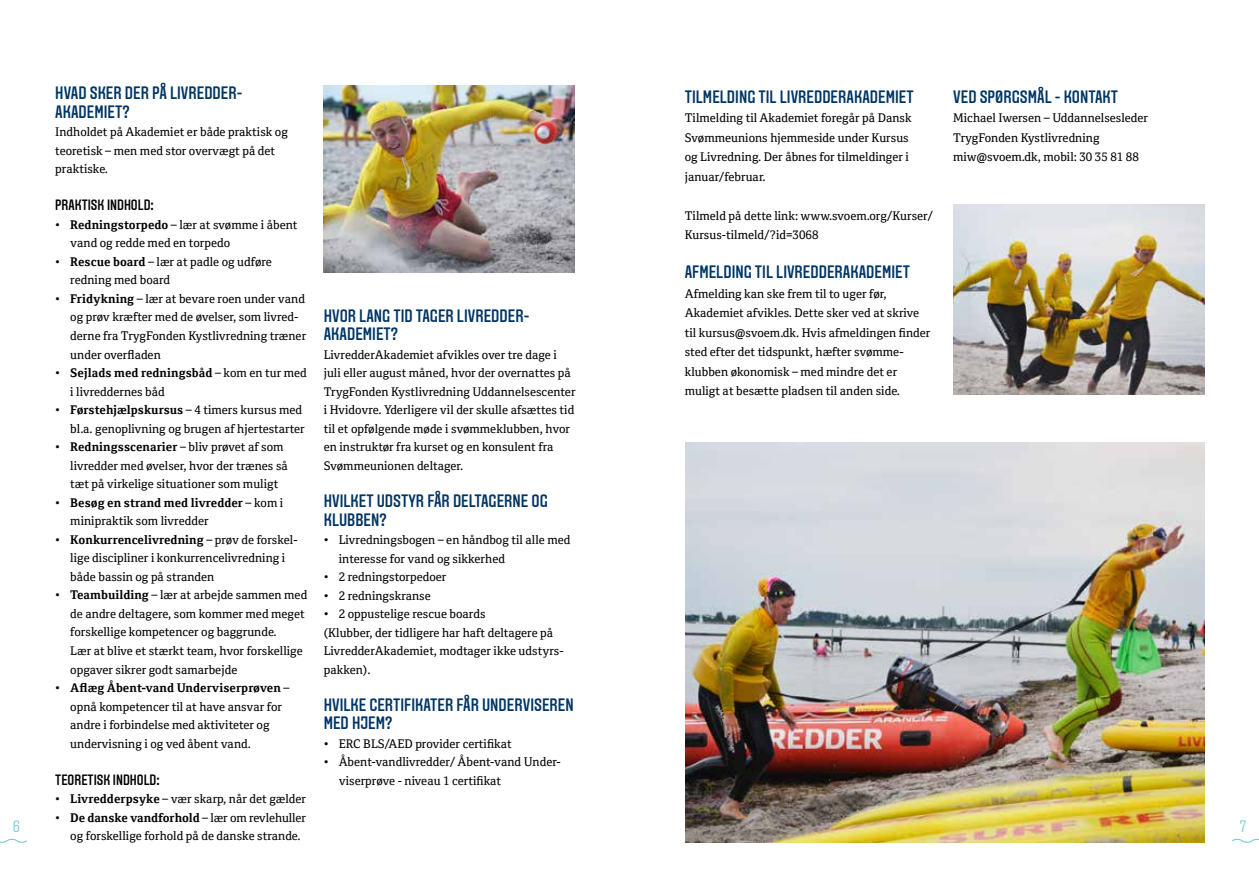
<style>
.page{position:relative;width:1259px;height:893px;background:#fff}
.page>*{position:absolute;margin:0;border:0;box-sizing:border-box;transform-origin:0 0}
.t1{font:500 18px/18.5px "Aveny T";color:#003564}
.t2{font:300 16.5px "Aveny T";color:#74c8da}
.t3{font:500 15px "Aveny T";color:#000}
.t4{font:12px/18.6px "Cordale";color:#000}
.s1{font-weight:700}
</style>
<div class="page">
<svg style="left:0;top:838px;width:27px;height:5px"></svg>
<svg style="left:1232px;top:838px;width:27px;height:5px"></svg>
<img style="left:685px;top:442px;width:519px;height:401px">
<img style="left:953px;top:204px;width:251px;height:190px">
<img style="left:324px;top:85px;width:250px;height:188px">
<h1 class="t1" style="left:55px;top:84px;width:189px">HVAD SKER DER PÅ LIVREDDER-<br>AKADEMIET?</h1>
<p class="t4" style="left:55px;top:123px;width:234px">Indholdet på Akademiet er både praktisk og teoretisk – men med stor overvægt på det praktiske.</p>
<p class="t3" style="left:55px;top:197px;width:100px">PRAKTISK INDHOLD:</p>
<p class="t4" style="left:70px;top:215px;width:229px;text-indent:-15px">• <span class="s1">Redningstorpedo</span> – lær at svømme i åbent vand og redde med en torpedo</p>
<p class="t4" style="left:70px;top:252px;width:203px;text-indent:-15px">• <span class="s1">Rescue board</span> – lær at padle og udføre redning med board</p>
<p class="t4" style="left:70px;top:289px;width:237px;text-indent:-15px">• <span class="s1">Fridykning</span> – lær at bevare roen under vand og prøv kræfter med de øvelser, som livred&shy;derne fra TrygFonden Kystlivredning træner under overfladen</p>
<p class="t4" style="left:70px;top:364px;width:238px;text-indent:-15px">• <span class="s1">Sejlads med redningsbåd</span> – kom en tur med i livreddernes båd</p>
<p class="t4" style="left:55px;top:401px;width:251px;text-align:right">• <span class="s1">Førstehjælpskursus</span> – 4 timers kursus med bl.a. genoplivning og brugen af hjertestarter</p>
<p class="t4" style="left:70px;top:438px;width:219px;text-indent:-15px">• <span class="s1">Redningsscenarier</span> – bliv prøvet af som livredder med øvelser, hvor der trænes så tæt på virkelige situationer som muligt</p>
<p class="t4" style="left:70px;top:493px;width:215px;text-indent:-15px">• <span class="s1">Besøg en strand med livredder</span> – kom i minipraktik som livredder</p>
<p class="t4" style="left:70px;top:530px;width:229px;text-indent:-15px">• <span class="s1">Konkurrencelivredning</span> – prøv de forskel&shy;lige discipliner i konkurrencelivredning i både bassin og på stranden</p>
<p class="t4" style="left:70px;top:586px;width:238px;text-indent:-15px">• <span class="s1">Teambuilding</span> – lær at arbejde sammen med de andre deltagere, som kommer med meget forskellige kompetencer og baggrunde.<br>Lær at blive et stærkt team, hvor forskellige opgaver sikrer godt samarbejde</p>
<p class="t4" style="left:70px;top:679px;width:221px;text-indent:-15px">• <span class="s1">Aflæg Åbent-vand Underviserprøven</span> – opnå kompetencer til at have ansvar for andre i forbindelse med aktiviteter og undervisning i og ved åbent vand.</p>
<p class="t3" style="left:55px;top:771px;width:106px">TEORETISK INDHOLD:</p>
<p class="t4" style="left:55px;top:790px;width:252px">• <span class="s1">Livredderpsyke</span> – vær skarp, når det gælder</p>
<p class="t4" style="left:70px;top:808px;width:237px;text-indent:-15px">• <span class="s1">De danske vandforhold</span> – lær om revlehuller og forskellige forhold på de danske strande.</p>
<h1 class="t1" style="left:953px;top:88px;width:166px">VED SPØRGSMÅL - KONTAKT</h1>
<p class="t4" style="left:953px;top:108px;width:196px;line-height:19.5px">Michael Iwersen – Uddannelsesleder<br>TrygFonden Kystlivredning miw@svoem.dk, mobil: 30 35 81 88</p>
<h1 class="t1" style="left:685px;top:88px;width:230px">TILMELDING TIL LIVREDDERAKADEMIET</h1>
<p class="t4" style="left:685px;top:108px;width:228px;line-height:19.5px">Tilmelding til Akademiet foregår på Dansk Svømmeunions hjemmeside under Kursus og Livredning. Der åbnes for tilmeldinger i januar/februar.</p>
<p class="t4" style="left:685px;top:206px;width:250px;line-height:19.5px">Tilmeld på dette link: www.svoem.org/Kurser/<br>Kursus-tilmeld/?id=3068</p>
<h1 class="t1" style="left:685px;top:263px;width:227px">AFMELDING TIL LIVREDDERAKADEMIET</h1>
<p class="t4" style="left:685px;top:284px;width:247px;line-height:19.5px">Afmelding kan ske frem til to uger før, Akademiet afvikles. Dette sker ved at skrive til kursus@svoem.dk. Hvis afmeldingen finder sted efter det tidspunkt, hæfter svømme&shy;klubben økonomisk – med mindre det er muligt at besætte pladsen til anden side.</p>
<h1 class="t1" style="left:324px;top:307px;width:207px">HVOR LANG TID TAGER LIVREDDER-<br>AKADEMIET?</h1>
<p class="t4" style="left:324px;top:345px;width:253px">LivredderAkademiet afvikles over tre dage i juli eller august måned, hvor der overnattes på TrygFonden Kystlivredning Uddannelsescenter i Hvidovre. Yderligere vil der skulle afsættes tid til et opfølgende møde i svømmeklubben, hvor en instruktør fra kurset og en konsulent fra Svømmeunionen deltager.</p>
<h1 class="t1" style="left:324px;top:492px;width:226px">HVILKET UDSTYR FÅR DELTAGERNE OG<br>KLUBBEN?</h1>
<p class="t4" style="left:339px;top:531px;width:233px;text-indent:-15px">• Livredningsbogen – en håndbog til alle med interesse for vand og sikkerhed</p>
<p class="t4" style="left:324px;top:568px;width:124px">• 2 redningstorpedoer</p>
<p class="t4" style="left:324px;top:586px;width:109px">• 2 redningskranse</p>
<p class="t4" style="left:324px;top:605px;width:240px">• 2 oppustelige rescue boards<br>(Klubber, der tidligere har haft deltagere på<br>LivredderAkademiet, modtager ikke udstyrs&shy;pakken).</p>
<h1 class="t1" style="left:324px;top:696px;width:251px">HVILKE CERTIFIKATER FÅR UNDERVISEREN<br>MED HJEM?</h1>
<p class="t4" style="left:324px;top:734px;width:190px">• ERC BLS/AED provider certifikat</p>
<p class="t4" style="left:339px;top:753px;width:224px;text-indent:-15px">• Åbent-vandlivredder/ Åbent-vand Under&shy;viserprøve - niveau 1 certifikat</p>
<h2 class="t2" style="left:13px;top:817px;width:9px">6</h2>
<h2 class="t2" style="left:1239px;top:817px;width:8px">7</h2>
</div>
